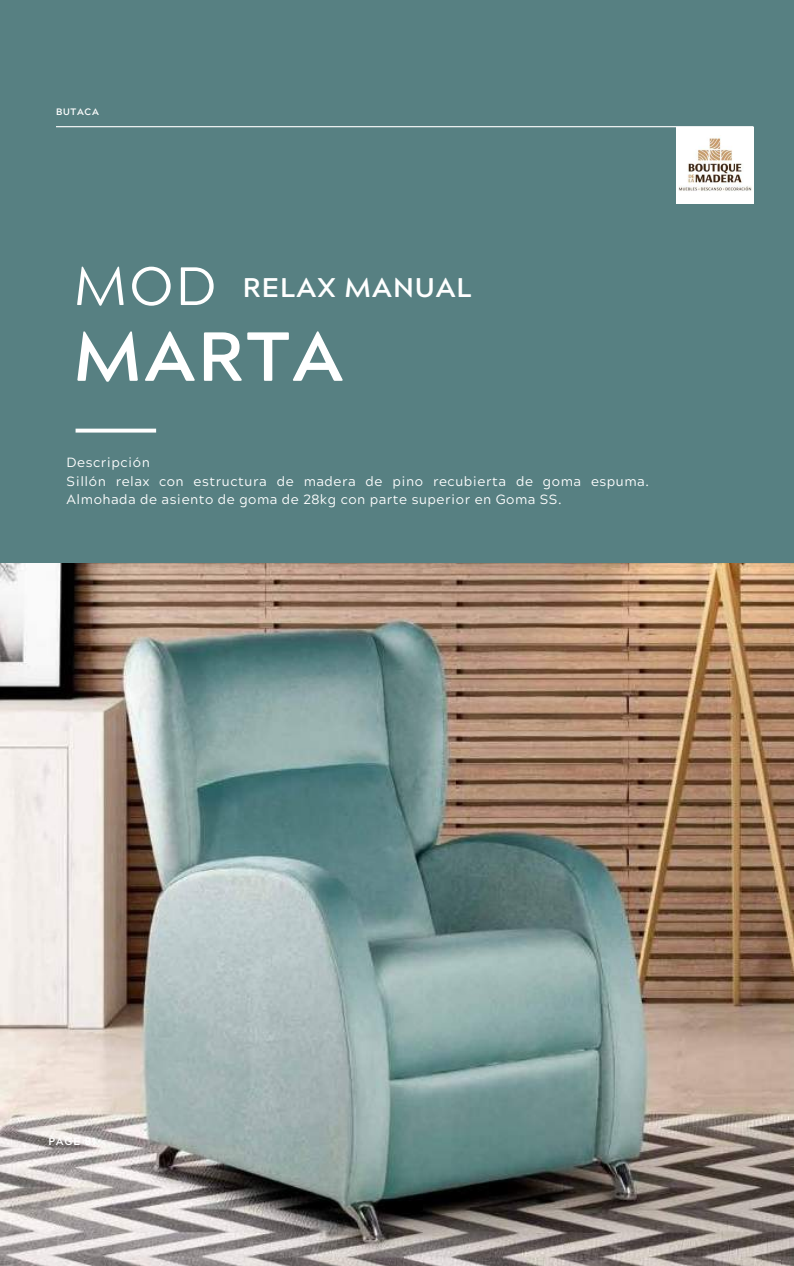
<style>
.page{position:relative;width:794px;height:1266px;background:#fff}
.page>*{position:absolute;margin:0;border:0;box-sizing:border-box;transform-origin:0 0}
.t1{font:700 69.22px "Acherus Grotesque";letter-spacing:.04em;color:#fff}
.t2{font:53.85px "Acherus Grotesque";color:#fff}
.t3{font:700 27px "Acherus Grotesque";letter-spacing:.04em;color:#fff}
.t4{font:13.35px/18.6px "Acherus Grotesque";letter-spacing:.04em;color:#fff}
.t5{font:700 10.65px "Acherus Grotesque";letter-spacing:.08em;color:#fff}
.t6{font:700 9.3px "Acherus Grotesque";letter-spacing:.08em;color:#fff}
</style>
<div class="page">
<img style="left:0;top:563px;width:793px;height:703px">
<div style="left:0;top:0;width:793px;height:563px;background:#578082"></div>
<hr style="left:56px;top:126px;width:697px;height:1px;background:#fff">
<hr style="left:75px;top:429px;width:81px;height:3px;background:#fff">
<div style="left:676px;top:127px;width:77px;height:76px;background:#fff"></div>
<img style="left:678px;top:138px;width:74px;height:53px">
<p class="t6" style="left:56px;top:108px;width:44px">BUTACA</p>
<h2 class="t2" style="left:73px;top:265px;width:144px">MOD</h2>
<h1 class="t1" style="left:73px;top:329px;width:271px">MARTA</h1>
<h3 class="t3" style="left:243px;top:277px;width:230px">RELAX MANUAL</h3>
<p class="t4" style="left:67px;top:455px;width:85px">Descripción</p>
<p class="t4" style="left:67px;top:473px;width:583px">Sillón relax con estructura de madera de pino recubierta de goma espuma.<br>Almohada de asiento de goma de 28kg con parte superior en Goma SS.</p>
<p class="t5" style="left:48px;top:1136px;width:49px">PAGE 81</p>
</div>
